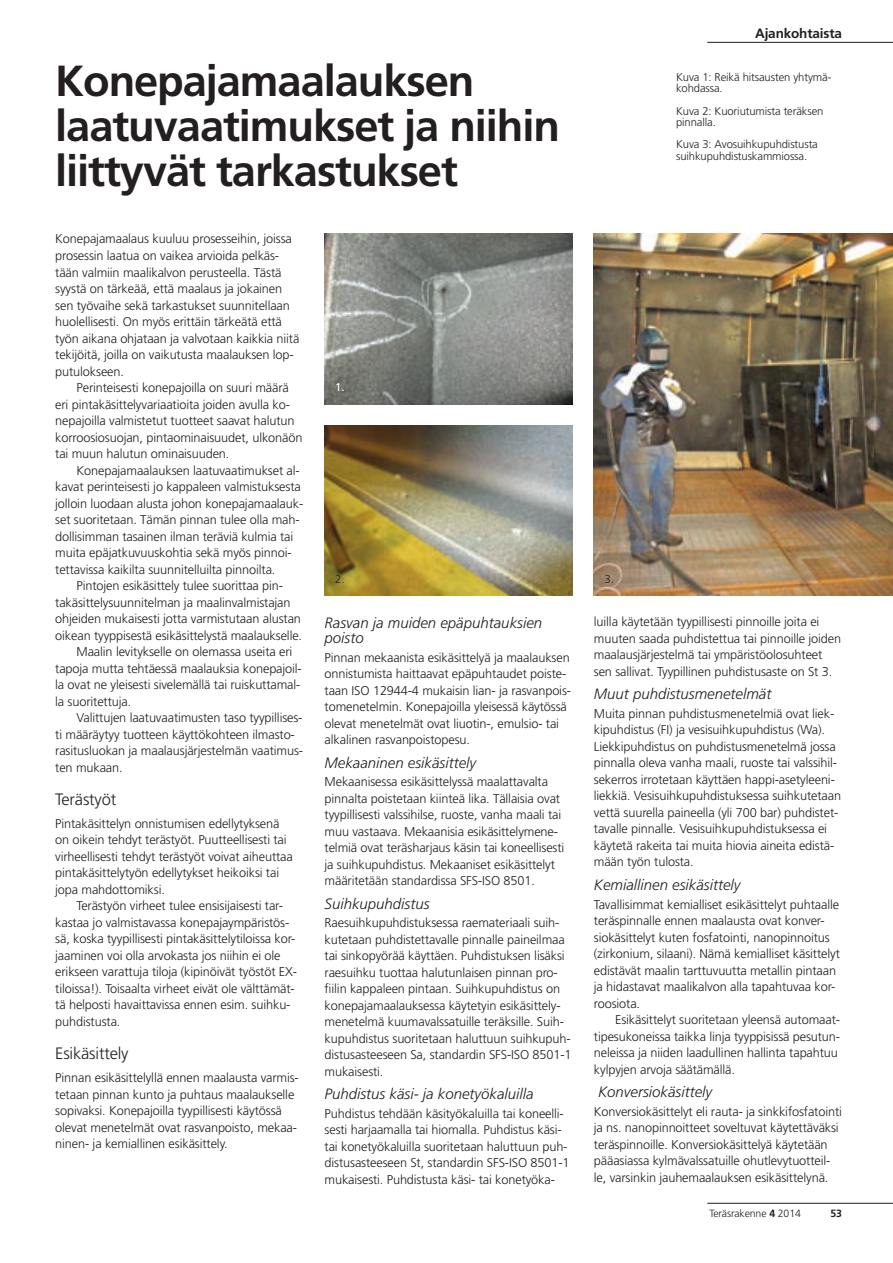
<style>
.page{position:relative;width:893px;height:1263px;background:#fff}
.page>*{position:absolute;margin:0;border:0;box-sizing:border-box;transform-origin:0 0}
.otsikko_bold{font:700 43.5px/45px "Frutiger";letter-spacing:-.025em;color:#231f20}
.väliotsikko{font:300 16.5px "Frutiger";letter-spacing:-.01em;color:#231f20}
.alaotsikko{font:italic 300 15px/15px "Frutiger";color:#231f20}
.kategoriat{font:700 13.5px "Frutiger";letter-spacing:-.01em;color:#231f20}
.leipis_1_kpl{font:300 12.75px/16.5px "Frutiger";letter-spacing:-.01em;color:#231f20}
.leipis{font:300 12.75px/16.5px "Frutiger";letter-spacing:-.01em;color:#231f20}
.kuvateksti{font:300 11.25px "Frutiger";letter-spacing:-.01em;color:#231f20}
.kuvanumero_nega{font:11.25px "Frutiger";color:#fff}
.t1{font:300 10.5px "Frutiger";letter-spacing:-.01em;color:#231f20}
.t2{font:700 10.5px "Frutiger";color:#231f20}
.s1{font-weight:700}
</style>
<div class="page">
<hr style="left:707px;top:1203px;width:186px;height:1px;background:#231f20">
<img style="left:325px;top:234px;width:248px;height:170px">
<img style="left:325px;top:425px;width:248px;height:170px">
<img style="left:594px;top:234px;width:299px;height:361px">
<hr style="left:707px;top:42px;width:186px;height:1px;background:#231f20">
<p class="otsikko_bold" style="left:55px;top:59px;width:506px">Konepajamaalauksen laatuvaatimukset ja niihin liittyvät tarkastukset</p>
<p class="kategoriat" style="left:755px;top:25px;width:88px">Ajankohtaista</p>
<p class="kuvateksti" style="left:676px;top:71px;width:157px">Kuva 1: Reikä hitsausten yhtymä-</p>
<p class="kuvateksti" style="left:676px;top:82px;width:48px">kohdassa.</p>
<p class="kuvateksti" style="left:676px;top:104px;width:149px">Kuva 2: Kuoriutumista teräksen</p>
<p class="kuvateksti" style="left:676px;top:116px;width:41px">pinnalla.</p>
<p class="kuvateksti" style="left:676px;top:138px;width:143px">Kuva 3: Avosuihkupuhdistusta</p>
<p class="kuvateksti" style="left:676px;top:149px;width:133px">suihkupuhdistuskammiossa.</p>
<p class="leipis_1_kpl" style="left:55px;top:231px;width:246px">Konepajamaalaus kuuluu prosesseihin, joissa prosessin laatua on vaikea arvioida pelkäs&shy;tään valmiin maalikalvon perusteella. Tästä syystä on tärkeää, että maalaus ja jokainen sen työvaihe sekä tarkastukset suunnitellaan huolellisesti. On myös erittäin tärkeätä että työn aikana ohjataan ja valvotaan kaikkia niitä tekijöitä, joilla on vaikutusta maalauksen lop&shy;putulokseen.</p>
<p class="leipis" style="left:55px;top:380px;width:249px;text-indent:21px">Perinteisesti konepajoilla on suuri määrä eri pintakäsittelyvariaatioita joiden avulla ko&shy;nepajoilla valmistetut tuotteet saavat halutun korroosiosuojan, pintaominaisuudet, ulkonäön tai muun halutun ominaisuuden.</p>
<p class="leipis" style="left:55px;top:462px;width:250px;text-indent:21px">Konepajamaalauksen laatuvaatimukset al&shy;kavat perinteisesti jo kappaleen valmistuksesta jolloin luodaan alusta johon konepajamaalauk&shy;set suoritetaan. Tämän pinnan tulee olla mah&shy;dollisimman tasainen ilman teräviä kulmia tai muita epäjatkuvuuskohtia sekä myös pinnoi&shy;tettavissa kaikilta suunnitelluilta pinnoilta.</p>
<p class="leipis" style="left:55px;top:578px;width:248px;text-indent:21px">Pintojen esikäsittely tulee suorittaa pin&shy;takäsittelysuunnitelman ja maalinvalmistajan ohjeiden mukaisesti jotta varmistutaan alustan oikean tyyppisestä esikäsittelystä maalaukselle.</p>
<p class="leipis" style="left:55px;top:644px;width:248px;text-indent:21px">Maalin levitykselle on olemassa useita eri tapoja mutta tehtäessä maalauksia konepajoil&shy;la ovat ne yleisesti sivelemällä tai ruiskuttamal&shy;la suoritettuja.</p>
<p class="leipis" style="left:55px;top:710px;width:249px;text-indent:21px">Valittujen laatuvaatimusten taso tyypillises&shy;ti määräytyy tuotteen käyttökohteen ilmasto&shy;rasitusluokan ja maalausjärjestelmän vaatimus&shy;ten mukaan.</p>
<p class="väliotsikko" style="left:55px;top:790px;width:63px">Terästyöt</p>
<p class="leipis_1_kpl" style="left:55px;top:815px;width:239px">Pintakäsittelyn onnistumisen edellytyksenä on oikein tehdyt terästyöt. Puutteellisesti tai virheellisesti tehdyt terästyöt voivat aiheuttaa pintakäsittelytyön edellytykset heikoiksi tai jopa mahdottomiksi.</p>
<p class="leipis" style="left:55px;top:898px;width:243px;text-indent:21px">Terästyön virheet tulee ensisijaisesti tar&shy;kastaa jo valmistavassa konepajaympäristös&shy;sä, koska tyypillisesti pintakäsittelytiloissa kor&shy;jaaminen voi olla arvokasta jos niihin ei ole erikseen varattuja tiloja (kipinöivät työstöt EX&shy;tiloissa!). Toisaalta virheet eivät ole välttämät&shy;tä helposti havaittavissa ennen esim. suihku&shy;puhdistusta.</p>
<p class="väliotsikko" style="left:55px;top:1044px;width:75px">Esikäsittely</p>
<p class="leipis_1_kpl" style="left:55px;top:1070px;width:245px">Pinnan esikäsittelyllä ennen maalausta varmis&shy;tetaan pinnan kunto ja puhtaus maalaukselle sopivaksi. Konepajoilla tyypillisesti käytössä olevat menetelmät ovat rasvanpoisto, mekaa&shy;ninen- ja kemiallinen esikäsittely.</p>
<p class="kuvanumero_nega" style="left:335px;top:381px;width:11px">1.</p>
<p class="kuvateksti" style="left:335px;top:572px;width:11px">2.</p>
<p class="kuvateksti" style="left:604px;top:572px;width:11px">3.</p>
<p class="alaotsikko" style="left:325px;top:615px;width:219px">Rasvan ja muiden epäpuhtauksien poisto</p>
<p class="leipis_1_kpl" style="left:325px;top:649px;width:248px">Pinnan mekaanista esikäsittelyä ja maalauksen onnistumista haittaavat epäpuhtaudet poiste&shy;taan ISO 12944-4 mukaisin lian- ja rasvanpois&shy;tomenetelmin. Konepajoilla yleisessä käytössä olevat menetelmät ovat liuotin-, emulsio- tai alkalinen rasvanpoistopesu.</p>
<p class="alaotsikko" style="left:325px;top:755px;width:153px">Mekaaninen esikäsittely</p>
<p class="leipis_1_kpl" style="left:325px;top:774px;width:241px">Mekaanisessa esikäsittelyssä maalattavalta pinnalta poistetaan kiinteä lika. Tällaisia ovat tyypillisesti valssihilse, ruoste, vanha maali tai muu vastaava. Mekaanisia esikäsittelymene&shy;telmiä ovat teräsharjaus käsin tai koneellisesti ja suihkupuhdistus. Mekaaniset esikäsittelyt määritetään standardissa SFS-ISO 8501.</p>
<p class="alaotsikko" style="left:325px;top:896px;width:107px">Suihkupuhdistus</p>
<p class="leipis_1_kpl" style="left:325px;top:915px;width:249px">Raesuihkupuhdistuksessa raemateriaali suih&shy;kutetaan puhdistettavalle pinnalle paineilmaa tai sinkopyörää käyttäen. Puhdistuksen lisäksi raesuihku tuottaa halutunlaisen pinnan pro&shy;fiilin kappaleen pintaan. Suihkupuhdistus on konepajamaalauksessa käytetyin esikäsittely&shy;menetelmä kuumavalssatuille teräksille. Suih&shy;kupuhdistus suoritetaan haluttuun suihkupuh&shy;distusasteeseen Sa, standardin SFS-ISO 8501-1 mukaisesti.</p>
<p class="alaotsikko" style="left:325px;top:1087px;width:211px">Puhdistus käsi- ja konetyökaluilla</p>
<p class="leipis_1_kpl" style="left:325px;top:1105px;width:246px">Puhdistus tehdään käsityökaluilla tai koneelli&shy;sesti harjaamalla tai hiomalla. Puhdistus käsi&shy;tai konetyökaluilla suoritetaan haluttuun puh&shy;distusasteeseen St, standardin SFS-ISO 8501-1 mukaisesti. Puhdistusta käsi- tai konetyöka-</p>
<p class="leipis_1_kpl" style="left:594px;top:614px;width:249px">luilla käytetään tyypillisesti pinnoille joita ei muuten saada puhdistettua tai pinnoille joiden maalausjärjestelmä tai ympäristöolosuhteet sen sallivat. Tyypillinen puhdistusaste on St 3.</p>
<p class="alaotsikko" style="left:594px;top:687px;width:179px">Muut puhdistusmenetelmät</p>
<p class="leipis_1_kpl" style="left:594px;top:705px;width:249px">Muita pinnan puhdistusmenetelmiä ovat liek&shy;kipuhdistus (FI) ja vesisuihkupuhdistus (Wa).<br>Liekkipuhdistus on puhdistusmenetelmä jossa pinnalla oleva vanha maali, ruoste tai valssihil&shy;sekerros irrotetaan käyttäen happi-asetyleeni&shy;liekkiä. Vesisuihkupuhdistuksessa suihkutetaan vettä suurella paineella (yli 700 bar) puhdistet&shy;tavalle pinnalle. Vesisuihkupuhdistuksessa ei käytetä rakeita tai muita hiovia aineita edistä&shy;mään työn tulosta.</p>
<p class="alaotsikko" style="left:594px;top:877px;width:148px">Kemiallinen esikäsittely</p>
<p class="leipis_1_kpl" style="left:594px;top:896px;width:248px">Tavallisimmat kemialliset esikäsittelyt puhtaalle teräspinnalle ennen maalausta ovat konver&shy;siokäsittelyt kuten fosfatointi, nanopinnoitus (zirkonium, silaani). Nämä kemialliset käsittelyt edistävät maalin tarttuvuutta metallin pintaan ja hidastavat maalikalvon alla tapahtuvaa kor&shy;roosiota.</p>
<p class="leipis" style="left:594px;top:1011px;width:248px;text-indent:21px">Esikäsittelyt suoritetaan yleensä automaat&shy;tipesukoneissa taikka linja tyyppisissä pesutun&shy;neleissa ja niiden laadullinen hallinta tapahtuu kylpyjen arvoja säätämällä.</p>
<p class="alaotsikko" style="left:598px;top:1084px;width:116px">Konversiokäsittely</p>
<p class="leipis_1_kpl" style="left:594px;top:1103px;width:250px">Konversiokäsittelyt eli rauta- ja sinkkifosfatointi ja ns. nanopinnoitteet soveltuvat käytettäväksi teräspinnoille. Konversiokäsittelyä käytetään pääasiassa kylmävalssatuille ohutlevytuotteil&shy;le, varsinkin jauhemaalauksen esikäsittelynä.</p>
<p class="t1" style="left:709px;top:1208px;width:93px">Teräsrakenne <span class="s1">4</span> 2014</p>
<p class="t2" style="left:830px;top:1207px;width:13px">53</p>
</div>
